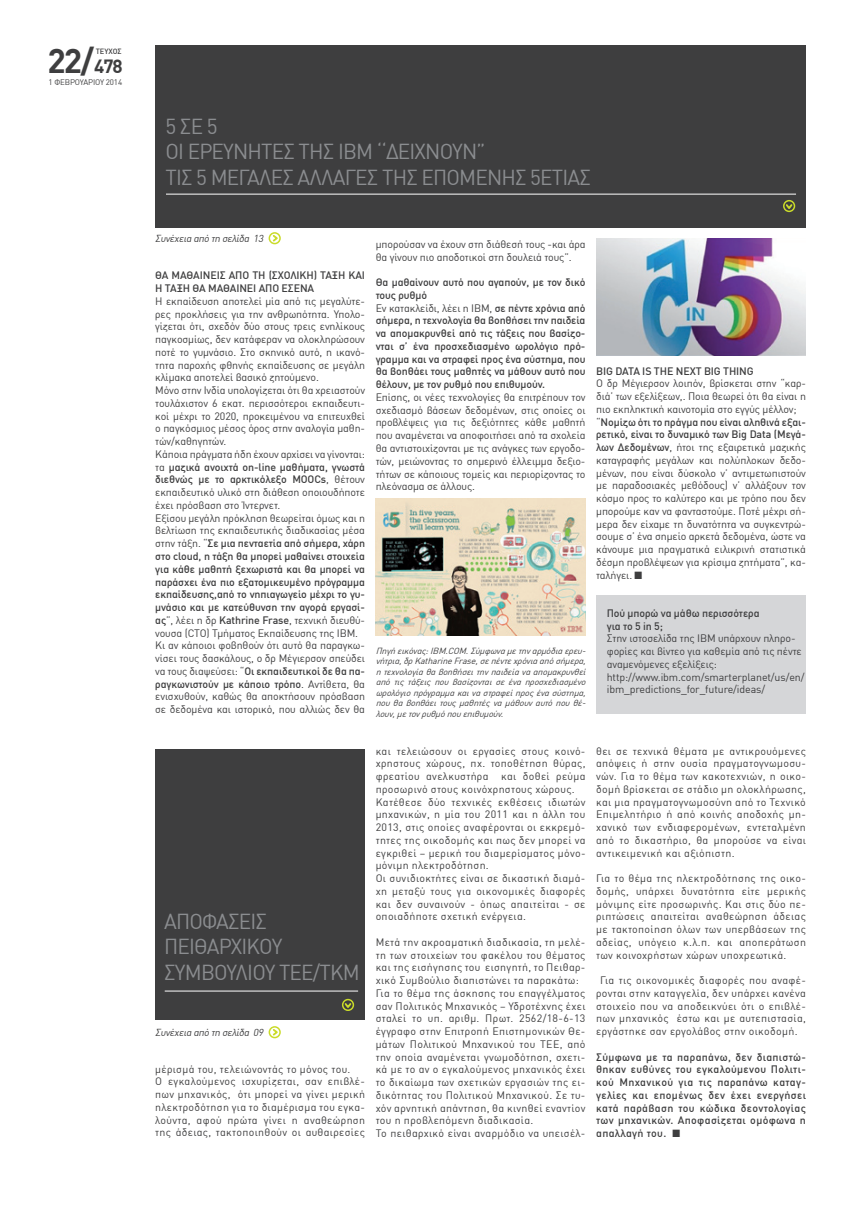
<style>
.page{position:relative;width:851px;height:1205px;background:#fff}
.page>*{position:absolute;margin:0;border:0;box-sizing:border-box;transform-origin:0 0}
.t1{font:700 33.75px "DIN Greek";color:#3e3e3f}
.t2{font:21.25px/25.5px "DIN Greek";letter-spacing:-.04em;color:#8b8d90}
.t3{font:10.62px/12.8px "DIN Greek";letter-spacing:-.01em;color:#3e3e3f}
.t4{font:10.62px/12.8px "DIN Greek";letter-spacing:.03em;color:#3e3e3f}
.t5{font:500 10.62px/12.8px "DIN Greek";letter-spacing:-.01em;color:#3e3e3f}
.t6{font:italic 10px "DIN Greek";color:#3e3e3f}
.t7{font:italic 8.75px/10.5px "DIN Greek";color:#3e3e3f;text-align:justify}
.t8{font:8px "DIN Greek";letter-spacing:-.02em;color:#3e3e3f}
.t9{font:500 7.5px "DIN Greek";color:#3e3e3f}
.s1{font-size:18.75px}
.s2{font-weight:500}
.s3{font-weight:400}
</style>
<div class="page">
<div style="left:596px;top:596px;width:209px;height:118px;background:#d5d6d8"></div>
<svg style="left:271px;top:235px;width:9px;height:8px"></svg>
<div style="left:268px;top:232px;width:13px;height:12px;border:2px solid #cadb2a;border-radius:50%"></div>
<div style="left:155px;top:45px;width:650px;height:182px;background:#3e3e3f"></div>
<hr style="left:166px;top:194px;width:629px;height:1px;background:#fff">
<svg style="left:785px;top:203px;width:9px;height:8px"></svg>
<div style="left:782px;top:200px;width:13px;height:12px;border:2px solid #cadb2a;border-radius:50%"></div>
<svg style="left:271px;top:1029px;width:9px;height:8px"></svg>
<div style="left:268px;top:1026px;width:13px;height:12px;border:2px solid #cadb2a;border-radius:50%"></div>
<div style="left:155px;top:749px;width:210px;height:271px;background:#3e3e3f"></div>
<svg style="left:343px;top:1003px;width:10px;height:7px"></svg>
<div style="left:342px;top:999px;width:12px;height:12px;border:2px solid #cadb2a;border-radius:50%"></div>
<hr style="left:165px;top:991px;width:193px;height:1px;background:#fff">
<img style="left:375px;top:498px;width:210px;height:138px">
<img style="left:596px;top:238px;width:209px;height:117px">
<h1 class="t1" style="left:47px;top:41px;width:77px">22/<span class="s1">478</span></h1>
<p class="t8" style="left:49px;top:78px;width:75px">1 ΦEBPOYAPIOY 2014</p>
<p class="t9" style="left:96px;top:47px;width:27px">ΤΕΥΧΟΣ</p>
<h2 class="t2" style="left:165px;top:114px;width:427px">5 ΣΕ 5<br>ΟΙ ΕΡΕΥΝΗΤΕΣ ΤΗΣ ΙΒΜ ‘‘ΔΕΙΧΝΟΥΝ”<br>ΤΙΣ 5 ΜΕΓΑΛΕΣ ΑΛΛΑΓΕΣ ΤΗΣ ΕΠΟΜΕΝΗΣ 5ΕΤΙΑΣ</h2>
<p class="t6" style="left:155px;top:232px;width:112px">Συνέχεια από τη σελίδα 13</p>
<p class="t5" style="left:155px;top:269px;width:211px">ΘΑ ΜΑΘΑΙΝΕΙΣ ΑΠΟ ΤΗ (ΣΧΟΛΙΚΗ) ΤΑΞΗ ΚΑΙ<br>Η ΤΑΞΗ ΘΑ ΜΑΘΑΙΝΕΙ ΑΠΟ ΕΣΕΝΑ</p>
<p class="t3" style="left:155px;top:295px;width:211px">Η εκπαίδευση αποτελεί μία από τις μεγαλύτε&shy;ρες προκλήσεις για την ανθρωπότητα. Υπολο&shy;γίζεται ότι, σχεδόν δύο στους τρεις ενηλίκους παγκοσμίως, δεν κατάφεραν να ολοκληρώσουν ποτέ το γυμνάσιο. Στο σκηνικό αυτό, η ικανό&shy;τητα παροχής φθηνής εκπαίδευσης σε μεγάλη κλίμακα αποτελεί βασικό ζητούμενο.<br>Μόνο στην Ινδία υπολογίζεται ότι θα χρειαστούν τουλάχιστον 6 εκατ. περισσότεροι εκπαιδευτι&shy;κοί μέχρι το 2020, προκειμένου να επιτευχθεί ο παγκόσμιος μέσος όρος στην αναλογία μαθη&shy;τών/καθηγητών.<br>Κάποια πράγματα ήδη έχουν αρχίσει να γίνονται: τα <span class="s2">μαζικά ανοιχτά on-line μαθήματα, γνωστά διεθνώς με το αρκτικόλεξο MOOCs</span>, θέτουν εκπαιδευτικό υλικό στη διάθεση οποιουδήποτε έχει πρόσβαση στο Ίντερνετ.<br>Εξίσου μεγάλη πρόκληση θεωρείται όμως και η βελτίωση της εκπαιδευτικής διαδικασίας μέσα στην τάξη. “<span class="s2">Σε μια πενταετία από σήμερα, χάρη στο cloud, η τάξη θα μπορεί μαθαίνει στοιχεία για κάθε μαθητή ξεχωριστά και θα μπορεί να παράσχει ένα πιο εξατομικευμένο πρόγραμμα εκπαίδευσης,από το νηπιαγωγείο μέχρι το γυ&shy;μνάσιο και με κατεύθυνση την αγορά εργασί&shy;ας</span>”, λέει η δρ <span class="s2">Κathrine Frase</span>, τεχνική διευθύ&shy;νουσα (CTO) Τμήματος Εκπαίδευσης της IBM.<br>Κι αν κάποιοι φοβηθούν ότι αυτό θα παραγκω&shy;νίσει τους δασκάλους, ο δρ Μέγιερσον σπεύδει να τους διαψεύσει: “<span class="s2">Οι εκπαιδευτικοί δε θα πα&shy;ραγκωνιστούν με κάποιο τρόπο</span>. Αντίθετα, θα ενισχυθούν, καθώς θα αποκτήσουν πρόσβαση σε δεδομένα και ιστορικό, που αλλιώς δεν θα</p>
<p class="t3" style="left:375px;top:238px;width:211px">μπορούσαν να έχουν στη διάθεσή τους -και άρα θα γίνουν πιο αποδοτικοί στη δουλειά τους”.</p>
<p class="t5" style="left:375px;top:276px;width:211px">Θα μαθαίνουν αυτό που αγαπούν, με τον δικό τους ρυθμό<br><span class="s3">Εν κατακλείδι, λέει η ΙΒΜ,</span> σε πέντε χρόνια από σήμερα, η τεχνολογία θα βοηθήσει την παιδεία να απομακρυνθεί από τις τάξεις που βασίζο&shy;νται σ’ ένα προσχεδιασμένο ωρολόγιο πρό&shy;γραμμα και να στραφεί προς ένα σύστημα, που θα βοηθάει τους μαθητές να μάθουν αυτό που θέλουν, με τον ρυθμό που επιθυμούν.</p>
<p class="t3" style="left:375px;top:391px;width:211px;text-align:justify">Επίσης, οι νέες τεχνολογίες θα επιτρέπουν τον σχεδιασμό βάσεων δεδομένων, στις οποίες οι προβλέψεις για τις δεξιότητες κάθε μαθητή που αναμένεται να αποφοιτήσει από τα σχολεία θα αντιστοιχίζονται με τις ανάγκες των εργοδο&shy;τών, μειώνοντας το σημερινό έλλειμμα δεξιο&shy;τήτων σε κάποιους τομείς και περιορίζοντας το πλεόνασμα σε άλλους.</p>
<p class="t7" style="left:375px;top:645px;width:214px">Πηγήεικόνας:IBM.COM.Σύμφωναμετηναρμόδιαερευ&shy;νήτρια,δρΚatharineFrase,σεπέντεχρόνιααπόσήμερα, ητεχνολογίαθαβοηθήσειτηνπαιδείανααπομακρυνθεί από τις τάξεις που βασίζονται σε ένα προσχεδιασμένο ωρολόγιοπρόγραμμακαιναστραφείπροςένασύστημα, που θα βοηθάει τους μαθητές να μάθουν αυτό που θέ&shy;λουν,μετονρυθμόπουεπιθυμούν.</p>
<p class="t5" style="left:596px;top:364px;width:159px">ΒIG DATA IS THE NEXT BIG THING</p>
<p class="t3" style="left:596px;top:377px;width:211px">Ο δρ Μέγιερσον λοιπόν, βρίσκεται στην “καρ&shy;διά’ των εξελίξεων,. Ποια θεωρεί ότι θα είναι η πιο εκπληκτική καινοτομία στο εγγύς μέλλον; “<span class="s2">Νομίζω ότι το πράγμα που είναι αληθινά εξαι&shy;ρετικό, είναι το δυναμικό των Big Data (Μεγά&shy;λων Δεδομένων</span>, ήτοι της εξαιρετικά μαζικής καταγραφής μεγάλων και πολύπλοκων δεδο&shy;μένων, που είναι δύσκολο ν’ αντιμετωπιστούν με παραδοσιακές μεθόδους) ν’ αλλάξουν τον κόσμο προς το καλύτερο και με τρόπο που δεν μπορούμε καν να φανταστούμε. Ποτέ μέχρι σή&shy;μερα δεν είχαμε τη δυνατότητα να συγκεντρώ&shy;σουμε σ’ ένα σημείο αρκετά δεδομένα, ώστε να κάνουμε μια πραγματικά ειλικρινή στατιστικά δέσμη προβλέψεων για κρίσιμα ζητήματα”, κα&shy;ταλήγει. ■</p>
<p class="t5" style="left:606px;top:606px;width:154px">Πού μπορώ να μάθω περισσότερα για το 5 in 5;</p>
<p class="t3" style="left:606px;top:632px;width:199px">Στην ιστοσελίδα της IBM υπάρχουν πληρο&shy;φορίες και βίντεο για καθεμία από τις πέντε αναμενόμενες εξελίξεις: http://www.ibm.com/smarterplanet/us/en/ ibm_predictions_for_future/ideas/</p>
<h2 class="t2" style="left:164px;top:908px;width:197px">ΑΠΟΦΑΣΕΙΣ<br>ΠΕΙΘΑΡΧΙΚΟΥ<br>ΣΥΜΒΟΥΛΙΟΥ ΤΕΕ/ΤΚΜ</h2>
<p class="t6" style="left:155px;top:1026px;width:112px">Συνέχεια από τη σελίδα 09</p>
<p class="t4" style="left:155px;top:1062px;width:211px">μέρισμά του, τελειώνοντάς το μόνος του.<br>Ο εγκαλούμενος ισχυρίζεται, σαν επιβλέ&shy;πων μηχανικός, ότι μπορεί να γίνει μερική ηλεκτροδότηση για το διαμέρισμα του εγκα&shy;λούντα, αφού πρώτα γίνει η αναθεώρηση της άδειας, τακτοποιηθούν οι αυθαιρεσίες</p>
<p class="t4" style="left:375px;top:744px;width:211px">και τελειώσουν οι εργασίες στους κοινό&shy;χρηστους χώρους, πχ. τοποθέτηση θύρας, φρεατίου ανελκυστήρα και δοθεί ρεύμα προσωρινό στους κοινόχρηστους χώρους.<br>Κατέθεσε δύο τεχνικές εκθέσεις ιδιωτών μηχανικών, η μία του 2011 και η άλλη του 2013, στις οποίες αναφέρονται οι εκκρεμό&shy;τητες της οικοδομής και πως δεν μπορεί να εγκριθεί – μερική του διαμερίσματος μόνο&shy;μόνιμη ηλεκτροδότηση.<br>Οι συνιδιοκτήτες είναι σε δικαστική διαμά&shy;χη μεταξύ τους για οικονομικές διαφορές και δεν συναινούν - όπως απαιτείται - σε οποιαδήποτε σχετική ενέργεια.</p>
<p class="t4" style="left:375px;top:935px;width:211px">Μετά την ακροαματική διαδικασία, τη μελέ&shy;τη των στοιχείων του φακέλου του θέματος και της εισήγησης του εισηγητή, το Πειθαρ&shy;χικό Συμβούλιο διαπιστώνει τα παρακάτω:<br>Για το θέμα της άσκησης του επαγγέλματος σαν Πολιτικός Μηχανικός – Υδροτέχνης έχει σταλεί το υπ. αριθμ. Πρωτ. 2562/18-6-13 έγγραφο στην Επιτροπή Επιστημονικών Θε&shy;μάτων Πολιτικού Μηχανικού του ΤΕΕ, από την οποία αναμένεται γνωμοδότηση, σχετι&shy;κά με το αν ο εγκαλούμενος μηχανικός έχει το δικαίωμα των σχετικών εργασιών της ει&shy;δικότητας του Πολιτικού Μηχανικού. Σε τυ&shy;χόν αρνητική απάντηση, θα κινηθεί εναντίον του η προβλεπόμενη διαδικασία.<br>Το πειθαρχικό είναι αναρμόδιο να υπεισέλ-</p>
<p class="t3" style="left:596px;top:744px;width:211px;text-align:justify">θει σε τεχνικά θέματα με αντικρουόμενες απόψεις ή στην ουσία πραγματογνωμοσυ&shy;νών. Για το θέμα των κακοτεχνιών, η οικο&shy;δομή βρίσκεται σε στάδιο μη ολοκλήρωσης, και μια πραγματογνωμοσύνη από το Τεχνικό Επιμελητήριο ή από κοινής αποδοχής μη&shy;χανικό των ενδιαφερομένων, εντεταλμένη από το δικαστήριο, θα μπορούσε να είναι αντικειμενική και αξιόπιστη.</p>
<p class="t3" style="left:596px;top:872px;width:211px;text-align:justify">Για το θέμα της ηλεκτροδότησης της οικο&shy;δομής, υπάρχει δυνατότητα είτε μερικής μόνιμης είτε προσωρινής. Και στις δύο πε&shy;ριπτώσεις απαιτείται αναθεώρηση άδειας με τακτοποίηση όλων των υπερβάσεων της αδείας, υπόγειο κ.λ.π. και αποπεράτωση των κοινοχρήστων χώρων υποχρεωτικά.</p>
<p class="t3" style="left:596px;top:974px;width:211px;text-align:justify;text-indent:4px">Για τις οικονομικές διαφορές που αναφέ&shy;ρονται στην καταγγελία, δεν υπάρχει κανένα στοιχείο που να αποδεικνύει ότι ο επιβλέ&shy;πων μηχανικός έστω και με αυτεπιστασία, εργάστηκε σαν εργολάβος στην οικοδομή.</p>
<p class="t5" style="left:596px;top:1050px;width:211px;text-align:justify">Σύμφωνα με τα παραπάνω, δεν διαπιστώ&shy;θηκαν ευθύνες του εγκαλούμενου Πολιτι&shy;κού Μηχανικού για τις παραπάνω καταγ&shy;γελίες και επομένως δεν έχει ενεργήσει κατά παράβαση του κώδικα δεοντολογίας των μηχανικών. Αποφασίζεται ομόφωνα η απαλλαγή του. ■</p>
</div>
